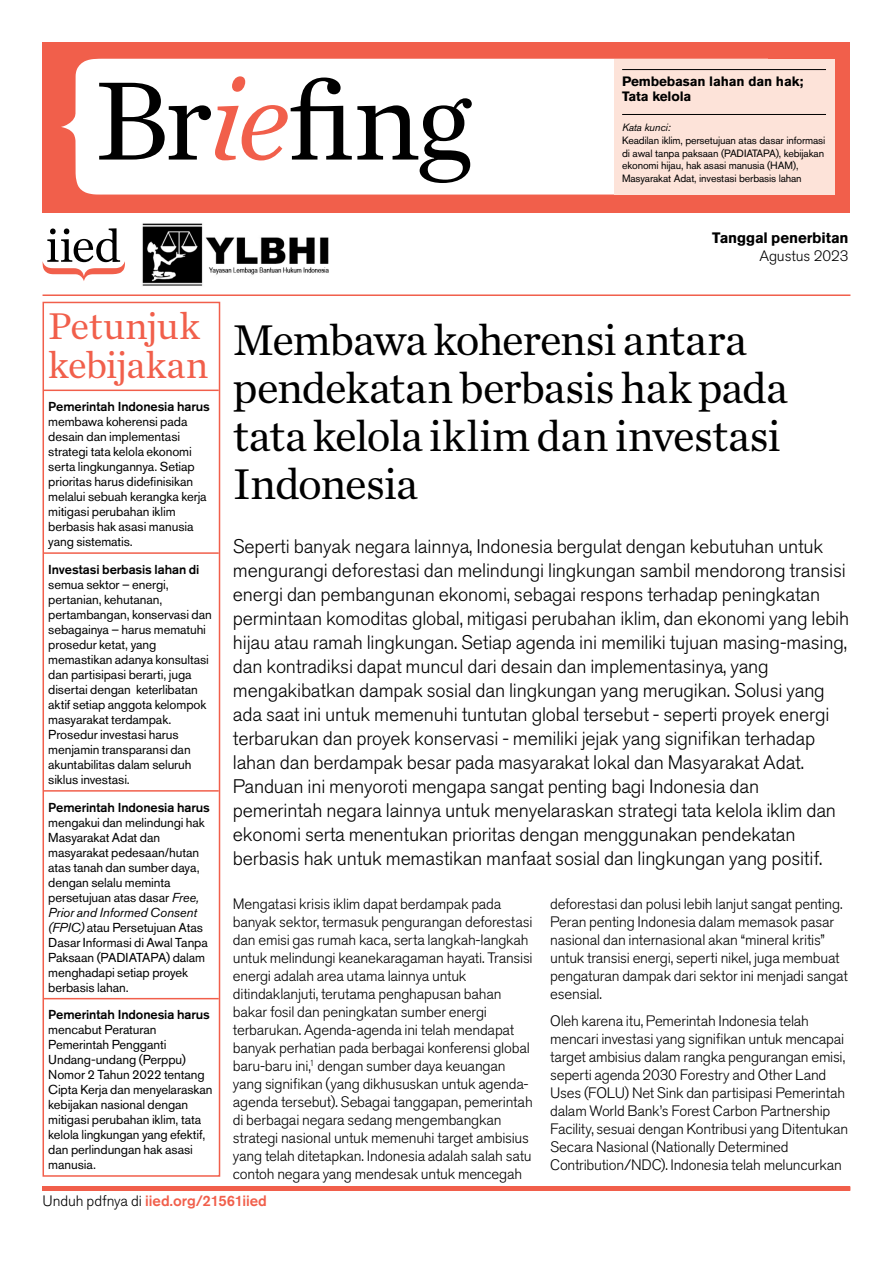
<style>
.page{position:relative;width:893px;height:1263px;background:#fff}
.page>*{position:absolute;margin:0;border:0;box-sizing:border-box;transform-origin:0 0}
.IIED_briefing_Title{font:116.7px "Chronicle Text G1";color:#000}
.IIED_briefing_Title-2{font:45px/48px "Chronicle Text G1";letter-spacing:-.02em;color:#000}
.IIED_briefing_Policy_pointers_title{font:39px/39px "Chronicle Text G1";letter-spacing:-.02em;color:#f15f4b}
.IIED_briefing_Summary{font:300 19.5px/24px "Akzidenz Grotesk BE";letter-spacing:-.01em;color:#000}
.IIED_briefing_Body_copy{font:300 15px/18px "Akzidenz Grotesk BE";letter-spacing:-.015em;color:#000}
.IIED_briefing_footer{font:500 15px "Akzidenz Grotesk BE";letter-spacing:-.005em;color:#f15f4b}
.IIED_briefing_Body_copy-2{font:700 15px/18px "Akzidenz Grotesk BE";letter-spacing:-.005em;color:#000;text-align:right}
.t1{font:700 13.5px/15px "Akzidenz Grotesk BE";letter-spacing:-.01em;color:#000}
.IIED_briefing_Policy_pointers{font:12.9px/15px "Akzidenz Grotesk BE";letter-spacing:-.005em;color:#000}
.t2{font:10.5px/12.9px "Akzidenz Grotesk BE";letter-spacing:-.015em;color:#000}
.s1{font-style:italic;color:#f15f4b}
.s2{font-style:italic}
.s3{font-weight:300}
.s4{font-weight:500}
.s5{font-weight:300;color:#000}
</style>
<div class="page">
<div style="left:43px;top:43px;width:807px;height:170px;background:#f15f4b"></div>
<div style="left:61px;top:59px;width:553px;height:136px;background:#fff"></div>
<svg style="left:42px;top:228px;width:83px;height:53px"></svg>
<div style="left:614px;top:59px;width:220px;height:136px;background:#fde3d9"></div>
<hr style="left:622px;top:69px;width:204px;height:1px;background:#000">
<hr style="left:622px;top:114px;width:204px;height:1px;background:#000">
<div style="left:43px;top:1186px;width:807px;height:5px;background:#f15f4b"></div>
<hr style="left:44px;top:390px;width:175px;height:1px;background:#f15f4b">
<hr style="left:44px;top:552px;width:175px;height:2px;background:#f15f4b">
<hr style="left:44px;top:790px;width:175px;height:2px;background:#f15f4b">
<hr style="left:44px;top:998px;width:175px;height:1px;background:#f15f4b">
<div style="left:43px;top:302px;width:177px;height:875px;border:2px solid #f15f4b"></div>
<hr style="left:43px;top:294px;width:807px;height:2px;background:#f15f4b">
<img style="left:142px;top:223px;width:187px;height:63px">
<h1 class="IIED_briefing_Title" style="left:94px;top:32px;width:379px">Br<span class="s1">ie</span>fing</h1>
<p class="t1" style="left:622px;top:74px;width:183px">Pembebasan lahan dan hak;<br>Tata kelola</p>
<p class="t2" style="left:622px;top:121px;width:205px"><span class="s2">Kata kunci:<br></span>Keadilan iklim, persetujuan atas dasar informasi di awal tanpa paksaan (PADIATAPA), kebijakan ekonomi hijau, hak asasi manusia (HAM),</p>
<p class="t2" style="left:622px;top:172px;width:181px">Masyarakat Adat, investasi berbasis lahan</p>
<p class="IIED_briefing_Body_copy-2" style="left:712px;top:229px;width:138px">Tanggal penerbitan<br><span class="s3">Agustus 2023</span></p>
<h2 class="IIED_briefing_Policy_pointers_title" style="left:48px;top:304px;width:162px">Petunjuk kebijakan</h2>
<p class="IIED_briefing_Policy_pointers" style="left:48px;top:399px;width:163px"><span class="s4">Pemerintah Indonesia harus </span>membawa koherensi pada desain dan implementasi strategi tata kelola ekonomi serta lingkungannya. Setiap prioritas harus didefinisikan melalui sebuah kerangka kerja mitigasi perubahan iklim berbasis hak asasi manusia yang sistematis.</p>
<p class="IIED_briefing_Policy_pointers" style="left:48px;top:562px;width:165px"><span class="s4">Investasi berbasis lahan di </span>semua sektor – energi, pertanian, kehutanan, pertambangan, konservasi dan sebagainya – harus mematuhi prosedur ketat, yang memastikan adanya konsultasi dan partisipasi berarti, juga disertai dengan keterlibatan aktif setiap anggota kelompok masyarakat terdampak.<br>Prosedur investasi harus menjamin transparansi dan akuntabilitas dalam seluruh siklus investasi.</p>
<p class="IIED_briefing_Policy_pointers" style="left:48px;top:799px;width:163px"><span class="s4">Pemerintah Indonesia harus </span>mengakui dan melindungi hak<br>Masyarakat Adat dan masyarakat pedesaan/hutan atas tanah dan sumber daya, dengan selalu meminta persetujuan atas dasar <span class="s2">Free,<br>Prior and Informed Consent (FPIC)</span> atau Persetujuan Atas<br>Dasar Informasi di Awal Tanpa<br>Paksaan (PADIATAPA) dalam menghadapi setiap proyek berbasis lahan.</p>
<p class="IIED_briefing_Policy_pointers" style="left:48px;top:1007px;width:166px"><span class="s4">Pemerintah Indonesia harus </span>mencabut Peraturan<br>Pemerintah Pengganti<br>Undang-undang (Perppu)<br>Nomor 2 Tahun 2022 tentang<br>Cipta Kerja dan menyelaraskan kebijakan nasional dengan mitigasi perubahan iklim, tata kelola lingkungan yang efektif, dan perlindungan hak asasi manusia.</p>
<h1 class="IIED_briefing_Title-2" style="left:233px;top:313px;width:556px">Membawa koherensi antara pendekatan berbasis hak pada tata kelola iklim dan investasi<br>Indonesia</h1>
<p class="IIED_briefing_Summary" style="left:233px;top:534px;width:618px">Seperti banyak negara lainnya, Indonesia bergulat dengan kebutuhan untuk mengurangi deforestasi dan melindungi lingkungan sambil mendorong transisi energi dan pembangunan ekonomi, sebagai respons terhadap peningkatan permintaan komoditas global, mitigasi perubahan iklim, dan ekonomi yang lebih hijau atau ramah lingkungan. Setiap agenda ini memiliki tujuan masing-masing, dan kontradiksi dapat muncul dari desain dan implementasinya, yang mengakibatkan dampak sosial dan lingkungan yang merugikan. Solusi yang ada saat ini untuk memenuhi tuntutan global tersebut - seperti proyek energi terbarukan dan proyek konservasi - memiliki jejak yang signifikan terhadap lahan dan berdampak besar pada masyarakat lokal dan Masyarakat Adat.<br>Panduan ini menyoroti mengapa sangat penting bagi Indonesia dan pemerintah negara lainnya untuk menyelaraskan strategi tata kelola iklim dan ekonomi serta menentukan prioritas dengan menggunakan pendekatan berbasis hak untuk memastikan manfaat sosial dan lingkungan yang positif.</p>
<p class="IIED_briefing_Body_copy" style="left:233px;top:895px;width:301px">Mengatasi krisis iklim dapat berdampak pada banyak sektor, termasuk pengurangan deforestasi dan emisi gas rumah kaca, serta langkah-langkah untuk melindungi keanekaragaman hayati. Transisi energi adalah area utama lainnya untuk ditindaklanjuti, terutama penghapusan bahan bakar fosil dan peningkatan sumber energi terbarukan. Agenda-agenda ini telah mendapat banyak perhatian pada berbagai konferensi global baru-baru ini,<sup>1</sup> dengan sumber daya keuangan yang signifikan (yang dikhususkan untuk agenda&shy;agenda tersebut). Sebagai tanggapan, pemerintah di berbagai negara sedang mengembangkan strategi nasional untuk memenuhi target ambisius yang telah ditetapkan. Indonesia adalah salah satu contoh negara yang mendesak untuk mencegah</p>
<p class="IIED_briefing_Body_copy" style="left:550px;top:895px;width:299px">deforestasi dan polusi lebih lanjut sangat penting.<br>Peran penting Indonesia dalam memasok pasar nasional dan internasional akan “mineral kritis” untuk transisi energi, seperti nikel, juga membuat pengaturan dampak dari sektor ini menjadi sangat esensial.</p>
<p class="IIED_briefing_Body_copy" style="left:550px;top:1012px;width:300px">Oleh karena itu, Pemerintah Indonesia telah mencari investasi yang signifikan untuk mencapai target ambisius dalam rangka pengurangan emisi, seperti agenda 2030 Forestry and Other Land Uses (FOLU) Net Sink dan partisipasi Pemerintah dalam World Bank’s Forest Carbon Partnership Facility, sesuai dengan Kontribusi yang Ditentukan Secara Nasional (Nationally Determined Contribution/NDC). Indonesia telah meluncurkan</p>
<p class="IIED_briefing_footer" style="left:43px;top:1192px;width:226px"><span class="s5">Unduh pdfnya di</span> iied.org/21561iied</p>
</div>
